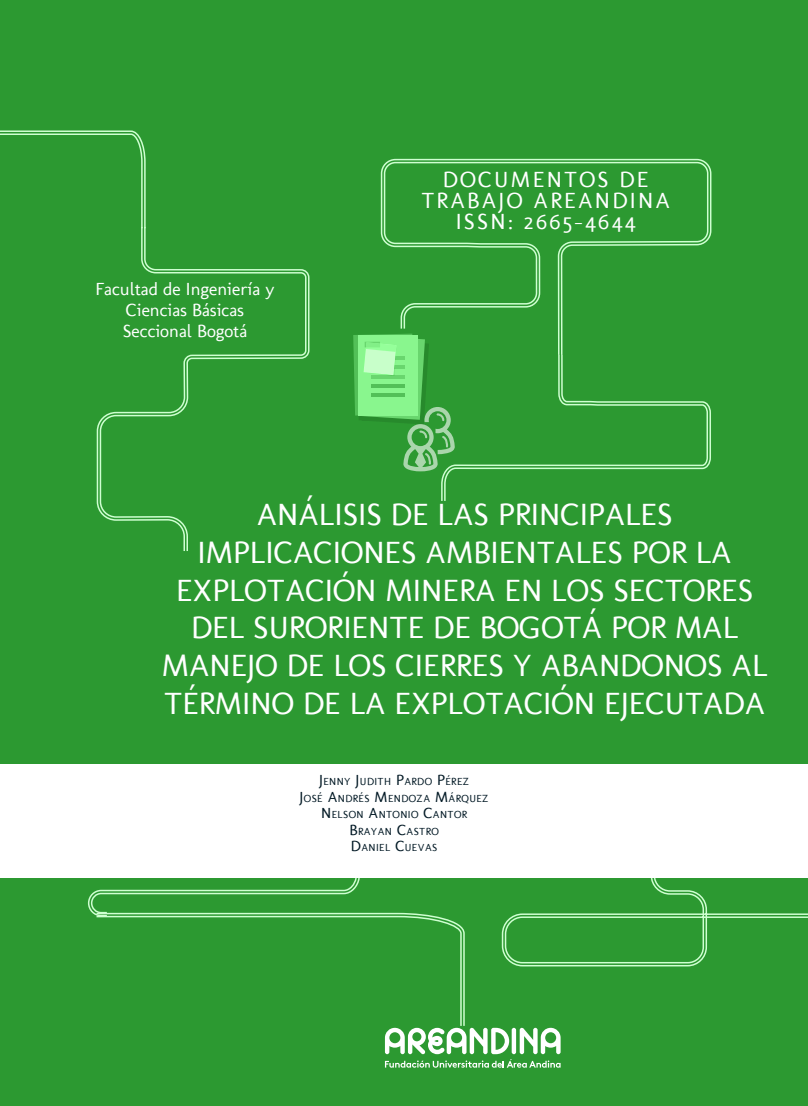
<style>
.page{position:relative;width:808px;height:1106px;background:#2c9931}
.page>*{position:absolute;margin:0;border:0;box-sizing:border-box;transform-origin:0 0}
.t1{font:31.5px/37.8px "Molengo";color:#fff;text-align:center}
.t2{font:22.5px/21px "Molengo";letter-spacing:.1em;color:#fff;text-align:center}
.t3{font:18px/21px "Molengo";color:#fff;text-align:center}
.t4{font:10.5px/16.5px "Molengo";letter-spacing:.035em;color:#021925;text-align:center}
.s1{font-size:15px}
</style>
<div class="page">
<svg style="left:87px;top:877px;width:274px;height:38px"></svg>
<svg style="left:95px;top:912px;width:370px;height:114px"></svg>
<svg style="left:95px;top:915px;width:367px;height:111px"></svg>
<svg style="left:501px;top:877px;width:307px;height:90px"></svg>
<div style="left:0;top:764px;width:808px;height:113px;background:#fff"></div>
<svg style="left:353px;top:334px;width:87px;height:137px"></svg>
<svg style="left:443px;top:356px;width:268px;height:145px"></svg>
<svg style="left:380px;top:158px;width:332px;height:198px"></svg>
<svg style="left:385px;top:1027px;width:176px;height:40px"></svg>
<svg style="left:0;top:130px;width:146px;height:95px"></svg>
<svg style="left:96px;top:225px;width:211px;height:326px"></svg>
<p class="t3" style="left:96px;top:278px;width:180px">Facultad de Ingeniería y<br>Ciencias Básicas<br>Seccional Bogotá</p>
<p class="t2" style="left:421px;top:169px;width:250px">DOCUMENTOS DE<br>TRABAJO AREANDINA<br>ISSN: 2665-4644</p>
<p class="t1" style="left:162px;top:495px;width:607px">ANÁLISIS DE LAS PRINCIPALES IMPLICACIONES AMBIENTALES POR LA EXPLOTACIÓN MINERA EN LOS SECTORES DEL SURORIENTE DE BOGOTÁ POR MAL MANEJO DE LOS CIERRES Y ABANDONOS AL TÉRMINO DE LA EXPLOTACIÓN EJECUTADA</p>
<p class="t4" style="left:300px;top:773px;width:191px"><span class="s1">J</span>ENNY <span class="s1">J</span>UDITH <span class="s1">P</span>ARDO <span class="s1">P</span>ÉREZ<br><span class="s1">J</span>OSÉ <span class="s1">A</span>NDRÉS <span class="s1">M</span>ENDOZA <span class="s1">M</span>ÁRQUEZ<br><span class="s1">N</span> ELSON <span class="s1">A</span>NTONIO <span class="s1">C</span>ANTOR<br><span class="s1">B</span>RAYAN <span class="s1">C</span>ASTRO<br><span class="s1">D</span>ANIEL <span class="s1">C</span>UEVAS</p>
</div>
